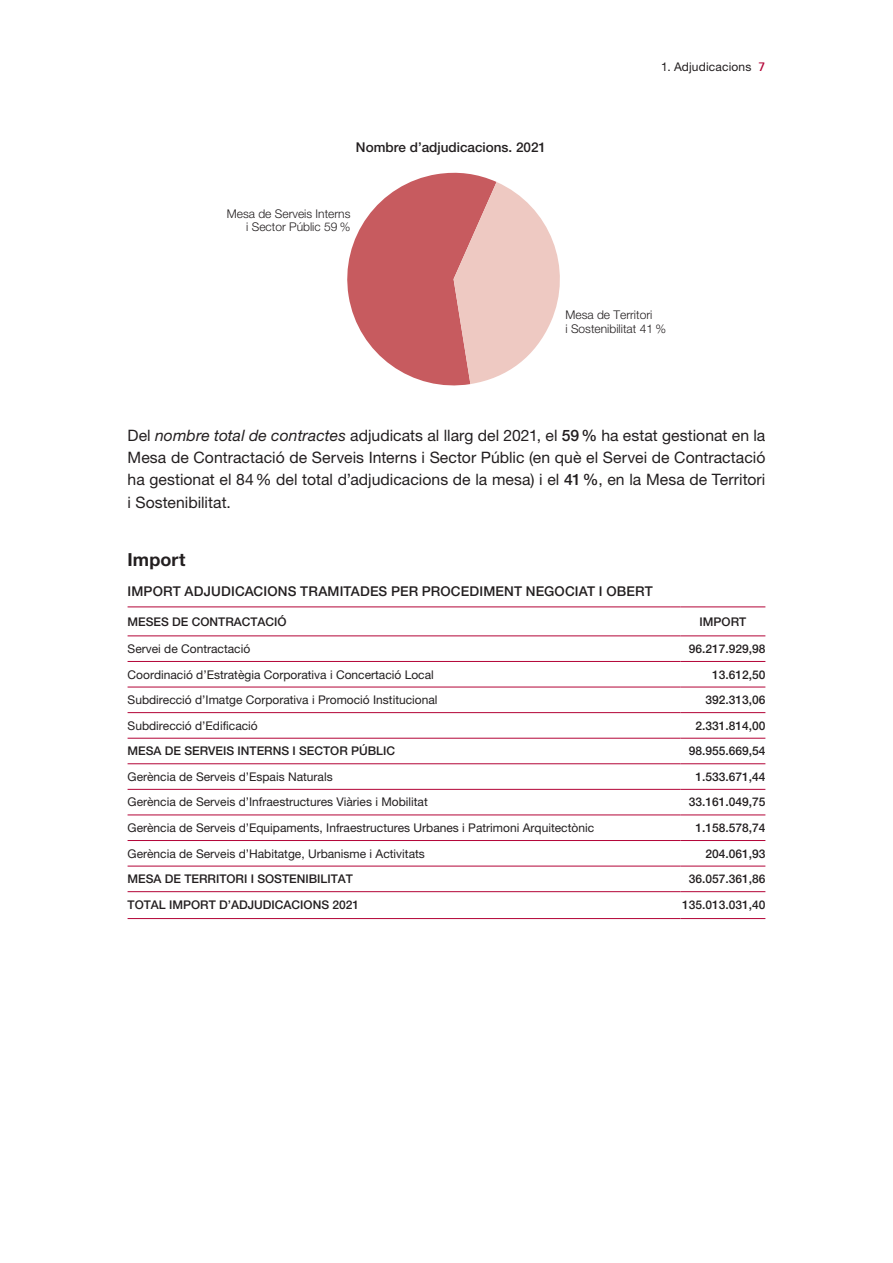
<style>
.page{position:relative;width:893px;height:1263px;background:#fff}
.page>*{position:absolute;margin:0;border:0;box-sizing:border-box;transform-origin:0 0}
.AD_Títol_3{font:700 18px "Helvetica Neue LT Std";letter-spacing:.005em;color:#231f20}
.AD_Text-1-0{font:15.75px/22.4px "Helvetica Neue LT Std";letter-spacing:.005em;color:#231f20;text-align:justify}
.AD_Taula_títol0{font:500 13.5px "Helvetica Neue LT Std";letter-spacing:.01em;color:#231f20}
.AD_Taula_text-L{font:12px "Helvetica Neue LT Std";color:#231f20}
.AD_Taula_text-R{font:500 12px "Helvetica Neue LT Std";color:#231f20}
.AD_Taula_text-L-2{font:500 12px "Helvetica Neue LT Std";color:#231f20}
.t1{font:300 12px/13.5px "Helvetica Neue LT Std";color:#231f20;text-align:right}
.AD_Taula_capçalera{font:500 12px "Helvetica Neue LT Std";color:#231f20}
.s1{font-family:"Rotis Sans Serif Std";font-weight:700;font-size:13.5px;color:#b30437}
.s2{font-style:italic}
.s3{font-weight:500}
</style>
<div class="page">
<svg style="left:347px;top:172px;width:213px;height:213px"></svg>
<hr style="left:128px;top:661px;width:552px;height:1px;background:#b30437">
<hr style="left:680px;top:661px;width:85px;height:1px;background:#b30437">
<hr style="left:128px;top:687px;width:552px;height:1px;background:#b30437">
<hr style="left:680px;top:687px;width:85px;height:1px;background:#b30437">
<hr style="left:128px;top:712px;width:552px;height:1px;background:#b30437">
<hr style="left:680px;top:712px;width:85px;height:1px;background:#b30437">
<hr style="left:128px;top:738px;width:552px;height:1px;background:#b30437">
<hr style="left:680px;top:738px;width:85px;height:1px;background:#b30437">
<hr style="left:128px;top:763px;width:552px;height:1px;background:#b30437">
<hr style="left:680px;top:763px;width:85px;height:1px;background:#b30437">
<hr style="left:128px;top:789px;width:552px;height:1px;background:#b30437">
<hr style="left:680px;top:789px;width:85px;height:1px;background:#b30437">
<hr style="left:128px;top:814px;width:552px;height:1px;background:#b30437">
<hr style="left:680px;top:814px;width:85px;height:1px;background:#b30437">
<hr style="left:128px;top:840px;width:552px;height:1px;background:#b30437">
<hr style="left:680px;top:840px;width:85px;height:1px;background:#b30437">
<hr style="left:128px;top:866px;width:552px;height:1px;background:#b30437">
<hr style="left:680px;top:866px;width:85px;height:1px;background:#b30437">
<hr style="left:128px;top:891px;width:552px;height:1px;background:#b30437">
<hr style="left:680px;top:891px;width:85px;height:1px;background:#b30437">
<hr style="left:128px;top:918px;width:552px;height:1px;background:#b30437">
<hr style="left:680px;top:918px;width:85px;height:1px;background:#b30437">
<hr style="left:128px;top:606px;width:552px;height:1px;background:#b30437">
<hr style="left:680px;top:606px;width:85px;height:1px;background:#b30437">
<hr style="left:128px;top:635px;width:552px;height:1px;background:#b30437">
<hr style="left:680px;top:635px;width:85px;height:1px;background:#b30437">
<p class="AD_Taula_títol0" style="left:356px;top:139px;width:192px">Nombre d’adjudicacions. 2021</p>
<p class="t1" style="left:227px;top:206px;width:125px">Mesa de Serveis Interns i Sector Públic 59 %</p>
<p class="AD_Taula_text-L" style="left:661px;top:60px;width:106px">1. Adjudicacions <span class="s1">7</span></p>
<p class="t1" style="left:565px;top:308px;width:102px;text-align:left">Mesa de Territori<br>i Sostenibilitat 41 %</p>
<p class="AD_Text-1-0" style="left:128px;top:424px;width:639px">Del <span class="s2">nombre total de contractes</span> adjudicats al llarg del 2021, el <span class="s3">59%</span> ha estat gestionat en la Mesa de Contractació de Serveis Interns i Sector Públic (en què el Servei de Contractació ha gestionat el 84% del total d’adjudicacions de la mesa) i el <span class="s3">41%</span>, en la Mesa de Territori i Sostenibilitat.</p>
<p class="AD_Títol_3" style="left:128px;top:549px;width:59px">Import</p>
<p class="AD_Taula_títol0" style="left:128px;top:583px;width:527px">IMPORT ADJUDICACIONS TRAMITADES PER PROCEDIMENT NEGOCIAT I OBERT</p>
<p class="AD_Taula_capçalera" style="left:128px;top:615px;width:161px">MESES DE CONTRACTACIÓ</p>
<p class="AD_Taula_capçalera" style="left:699px;top:615px;width:48px">IMPORT</p>
<p class="AD_Taula_text-L" style="left:128px;top:641px;width:124px">Servei de Contractació</p>
<p class="AD_Taula_text-R" style="left:689px;top:641px;width:78px">96.217.929,98</p>
<p class="AD_Taula_text-L" style="left:128px;top:667px;width:308px">Coordinació d’Estratègia Corporativa i Concertació Local</p>
<p class="AD_Taula_text-R" style="left:712px;top:667px;width:55px">13.612,50</p>
<p class="AD_Taula_text-L" style="left:128px;top:693px;width:312px">Subdirecció d’Imatge Corporativa i Promoció Institucional</p>
<p class="AD_Taula_text-R" style="left:705px;top:693px;width:62px">392.313,06</p>
<p class="AD_Taula_text-L" style="left:128px;top:718px;width:132px">Subdirecció d’Edificació</p>
<p class="AD_Taula_text-R" style="left:695px;top:718px;width:72px">2.331.814,00</p>
<p class="AD_Taula_text-L-2" style="left:128px;top:744px;width:269px">MESA DE SERVEIS INTERNS I SECTOR PÚBLIC</p>
<p class="AD_Taula_text-R" style="left:689px;top:744px;width:78px">98.955.669,54</p>
<p class="AD_Taula_text-L" style="left:128px;top:769px;width:207px">Gerència de Serveis d’Espais Naturals</p>
<p class="AD_Taula_text-R" style="left:695px;top:769px;width:72px">1.533.671,44</p>
<p class="AD_Taula_text-L" style="left:128px;top:795px;width:302px">Gerència de Serveis d’Infraestructures Viàries i Mobilitat</p>
<p class="AD_Taula_text-R" style="left:689px;top:795px;width:78px">33.161.049,75</p>
<p class="AD_Taula_text-L" style="left:128px;top:820px;width:468px">Gerència de Serveis d’Equipaments, Infraestructures Urbanes i Patrimoni Arquitectònic</p>
<p class="AD_Taula_text-R" style="left:695px;top:820px;width:72px">1.158.578,74</p>
<p class="AD_Taula_text-L" style="left:128px;top:846px;width:299px">Gerència de Serveis d’Habitatge, Urbanisme i Activitats</p>
<p class="AD_Taula_text-R" style="left:705px;top:846px;width:62px">204.061,93</p>
<p class="AD_Taula_text-L-2" style="left:128px;top:872px;width:227px">MESA DE TERRITORI I SOSTENIBILITAT</p>
<p class="AD_Taula_text-R" style="left:689px;top:872px;width:78px">36.057.361,86</p>
<p class="AD_Taula_text-L-2" style="left:128px;top:897px;width:233px">TOTAL IMPORT D’ADJUDICACIONS 2021</p>
<p class="AD_Taula_text-R" style="left:682px;top:897px;width:85px">135.013.031,40</p>
</div>
